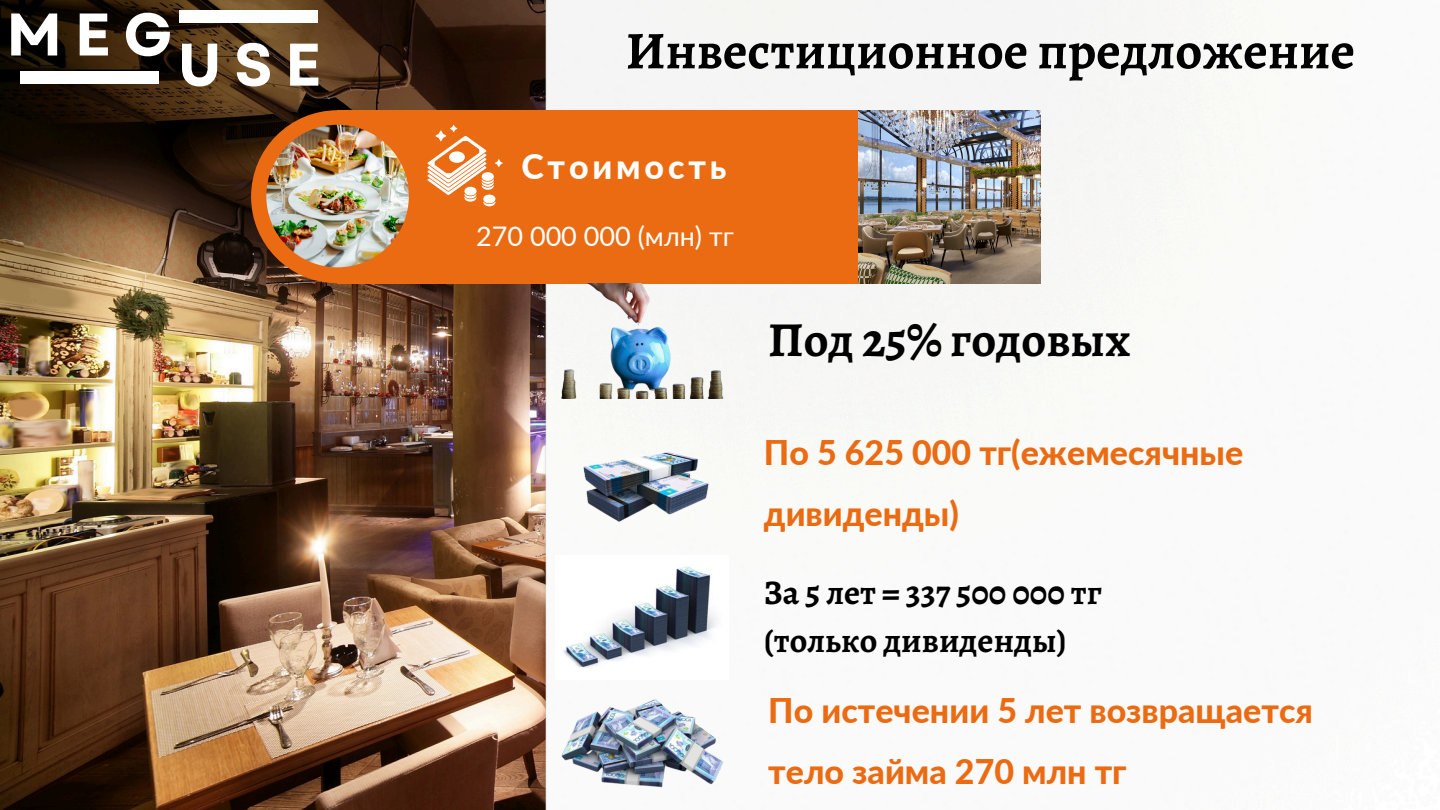
<style>
.page{position:relative;width:1440px;height:810px;background:#fff}
.page>*{position:absolute;margin:0;border:0;box-sizing:border-box;transform-origin:0 0}
.t1{font:700 60px "Garet";letter-spacing:.205em;color:#fff}
.t2{font:700 53px "Alegreya";color:#000}
.t3{font:700 49px "Alegreya";color:#000}
.t4{font:700 34.7px/48.3px "Alegreya";color:#000}
.t5{font:800 34px/61.5px "Lato";color:#eb6b12}
.t6{font:800 34px "Lato";letter-spacing:.115em;color:#fff}
.t7{font:27px "Lato";color:#fff}
</style>
<div class="page">
<img style="left:0;top:0;width:543px;height:810px">
<img style="left:543px;top:0;width:794px;height:810px">
<div style="left:338px;top:110px;width:521px;height:173px;background:#eb6b12"></div>
<div style="left:251px;top:110px;width:173px;height:173px;background:#eb6b12;border-radius:50%"></div>
<img style="left:266px;top:125px;width:143px;height:142px;border-radius:50%">
<img style="left:859px;top:110px;width:181px;height:173px">
<div style="left:179px;top:10px;width:138px;height:13px;background:#fff"></div>
<div style="left:20px;top:71px;width:139px;height:13px;background:#fff"></div>
<svg style="left:427px;top:125px;width:76px;height:82px"></svg>
<img style="left:545px;top:283px;width:193px;height:116px">
<img style="left:567px;top:432px;width:153px;height:110px">
<img style="left:545px;top:639px;width:193px;height:171px">
<img style="left:555px;top:555px;width:173px;height:124px">
<h2 class="t1" style="left:6px;top:-9px;width:168px">MEG</h2>
<p class="t1" style="left:177px;top:21px;width:146px">USE</p>
<p class="t2" style="left:626px;top:14px;width:731px">Инвестиционное предложение</p>
<h3 class="t6" style="left:521px;top:145px;width:206px">Стоимость</h3>
<h3 class="t7" style="left:476px;top:219px;width:259px">270 000 000 (млн) тг</h3>
<p class="t3" style="left:768px;top:307px;width:364px">Под 25% годовых</p>
<h3 class="t5" style="left:764px;top:421px;width:481px">По 5 625 000 тг(ежемесячные дивиденды)</h3>
<h3 class="t4" style="left:764px;top:568px;width:339px">За 5 лет = 337 500 000 тг (только дивиденды)</h3>
<p class="t5" style="left:768px;top:679px;width:546px">По истечении 5 лет возвращается тело займа 270 млн тг</p>
</div>
